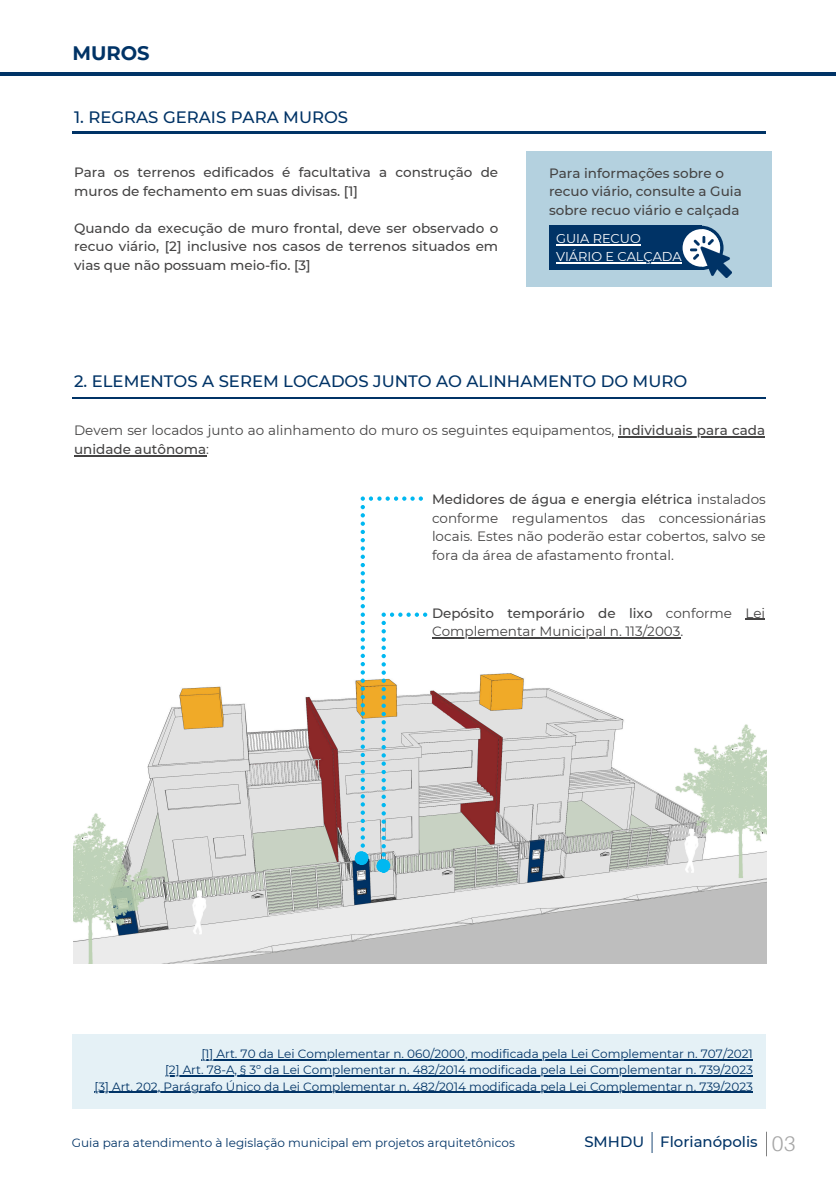
<style>
.page{position:relative;width:836px;height:1182px;background:#fff}
.page>*{position:absolute;margin:0;border:0;box-sizing:border-box;transform-origin:0 0}
.t1{font:300 21px "Aileron";color:#a6a6a6}
.t2{font:700 19.5px "Montserrat";color:#036}
.t3{font:500 16.5px "Montserrat";color:#036}
.t4{font:500 14.92px "Montserrat";color:#036}
.t5{font:13.5px/18.6px "Montserrat";color:#444343;text-align:justify}
.t6{font:500 13.5px/18.6px "Montserrat";color:#444343}
.t7{font:12.83px "Montserrat";color:#fff}
.t8{font:12px "Montserrat";color:#036}
.s1{font-weight:500}
.s2{font-weight:400}
</style>
<div class="page">
<div style="left:72px;top:1033px;width:693px;height:75px;background:#e5f1f6"></div>
<hr style="left:1px;top:73px;width:834px;height:3px;background:#036">
<hr style="left:201px;top:1058px;width:551px;height:2px;background:#036">
<hr style="left:165px;top:1075px;width:587px;height:1px;background:#036">
<hr style="left:95px;top:1091px;width:657px;height:1px;background:#036">
<svg style="left:651px;top:1132px;width:1px;height:20px"></svg>
<hr style="left:72px;top:132px;width:694px;height:1px;background:#036">
<div style="left:526px;top:152px;width:245px;height:135px;background:#b4d1df"></div>
<div style="left:549px;top:226px;width:152px;height:44px;background:#036"></div>
<svg style="left:679px;top:226px;width:41px;height:38px"></svg>
<div style="left:682px;top:229px;width:38px;height:38px;background:#fff;border-radius:50%"></div>
<img style="left:690px;top:236px;width:41px;height:41px">
<hr style="left:556px;top:244px;width:84px;height:2px;background:#fff">
<hr style="left:556px;top:262px;width:125px;height:1px;background:#fff">
<hr style="left:618px;top:436px;width:147px;height:1px;background:#444343">
<hr style="left:74px;top:455px;width:132px;height:1px;background:#444343">
<svg style="left:745px;top:618px;width:20px;height:1px"></svg>
<hr style="left:432px;top:637px;width:248px;height:1px;background:#444343">
<img style="left:73px;top:673px;width:693px;height:290px">
<hr style="left:72px;top:397px;width:693px;height:1px;background:#036">
<svg style="left:353px;top:496px;width:74px;height:377px"></svg>
<p class="t2" style="left:72px;top:41px;width:79px">MUROS</p>
<h6 class="t3" style="left:74px;top:107px;width:275px">1. REGRAS GERAIS PARA MUROS</h6>
<h5 class="t6" style="left:74px;top:163px;width:425px">Para os terrenos edificados é facultativa a construção de muros de fechamento em suas divisas. [1]</h5>
<h5 class="t6" style="left:74px;top:219px;width:425px;text-align:justify">Quando da execução de muro frontal, deve ser observado o recuo viário, [2] inclusive nos casos de terrenos situados em vias que não possuam meio-fio. [3]</h5>
<p class="t6" style="left:549px;top:164px;width:194px">Para informações sobre o recuo viário, consulte a Guia sobre recuo viário e calçada</p>
<p class="t7" style="left:556px;top:231px;width:86px">GUIA RECUO</p>
<p class="t7" style="left:556px;top:248px;width:127px">VIÁRIO E CALÇADA</p>
<p class="t3" style="left:74px;top:370px;width:614px">2. ELEMENTOS A SEREM LOCADOS JUNTO AO ALINHAMENTO DO MURO</p>
<h3 class="t5" style="left:74px;top:421px;width:692px">Devem ser locados junto ao alinhamento do muro os seguintes equipamentos, <span class="s1">individuais para cada</span></h3>
<p class="t6" style="left:74px;top:439px;width:136px">unidade autônoma<span class="s2">:</span></p>
<p class="t5" style="left:432px;top:490px;width:335px"><span class="s1">Medidores de água e energia elétrica</span> instalados conforme regulamentos das concessionárias locais. Estes não poderão estar cobertos, salvo se fora da área de afastamento frontal.</p>
<p class="t5" style="left:432px;top:603px;width:334px"><span class="s1">Depósito temporário de lixo</span> conforme Lei<br>Complementar Municipal n. 113/2003.</p>
<h1 class="t8" style="left:201px;top:1046px;width:552px">[1] Art. 70 da Lei Complementar n. 060/2000, modificada pela Lei Complementar n. 707/2021</h1>
<h2 class="t8" style="left:165px;top:1062px;width:589px">[2] Art. 78-A, § 3º da Lei Complementar n. 482/2014 modificada pela Lei Complementar n. 739/2023</h2>
<h5 class="t8" style="left:95px;top:1078px;width:659px">[3] Art. 202, Parágrafo Único da Lei Complementar n. 482/2014 modificada pela Lei Complementar n. 739/2023</h5>
<h4 class="t4" style="left:584px;top:1132px;width:175px">SMHDU Florianópolis</h4>
<h6 class="t8" style="left:72px;top:1135px;width:444px">Guia para atendimento à legislação municipal em projetos arquitetônicos</h6>
<h2 class="t1" style="left:771px;top:1130px;width:25px">03</h2>
</div>
